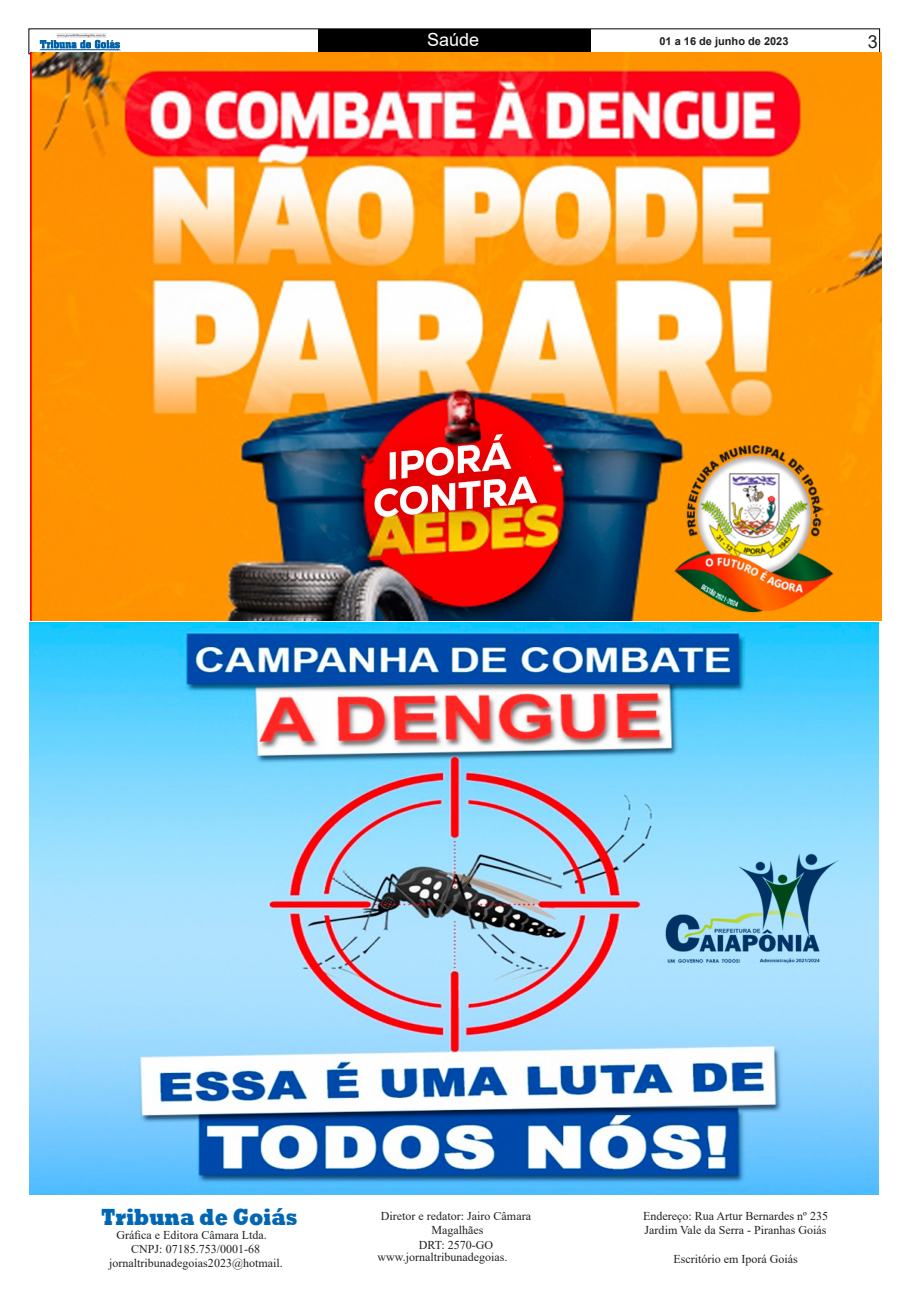
<style>
.page{position:relative;width:908px;height:1304px;background:#fff}
.page>*{position:absolute;margin:0;border:0;box-sizing:border-box;transform-origin:0 0}
.t1{font:800 24px "Rockwell";color:#0167b4;scale:.8 1}
.t2{font:18px "Arial";color:#fff}
.t3{font:18px "Arial";color:#231f20}
.t4{font:12px "Times New Roman";color:#231f20}
.t5{font:700 11px "Arial";color:#231f20}
</style>
<div class="page">
<div style="left:318px;top:29px;width:272px;height:25px;background:#000"></div>
<div style="left:28px;top:28px;width:851px;height:26px;border:1px solid #000"></div>
<img style="left:40px;top:34px;width:80px;height:16px">
<img style="left:30px;top:622px;width:848px;height:573px">
<img style="left:30px;top:52px;width:851px;height:568px">
<p class="t2" style="left:427px;top:27px;width:54px">Saúde</p>
<p class="t5" style="left:659px;top:33px;width:131px">01 a 16 de junho de 2023</p>
<p class="t3" style="left:867px;top:29px;width:12px">3</p>
<p class="t1" style="left:101px;top:1203px;width:247px">Tribuna de Goiás</p>
<p class="t4" style="left:131px;top:1240px;width:130px">CNPJ: 07185.753/0001-68</p>
<p class="t4" style="left:109px;top:1255px;width:175px">jornaltribunadegoias2023@hotmail.</p>
<p class="t4" style="left:116px;top:1227px;width:152px">Gráfica e Editora Câmara Ltda.</p>
<p class="t4" style="left:381px;top:1207px;width:151px">Diretor e redator: Jairo Câmara</p>
<p class="t4" style="left:431px;top:1222px;width:53px">Magalhães</p>
<p class="t4" style="left:418px;top:1236px;width:76px">DRT: 2570-GO</p>
<p class="t4" style="left:377px;top:1249px;width:131px">www.jornaltribunadegoias.</p>
<p class="t4" style="left:643px;top:1207px;width:186px">Endereço: Rua Artur Bernardes nº 235</p>
<p class="t4" style="left:644px;top:1222px;width:183px">Jardim Vale da Serra - Piranhas Goiás</p>
<p class="t4" style="left:673px;top:1250px;width:126px">Escritório em Iporá Goiás</p>
</div>
